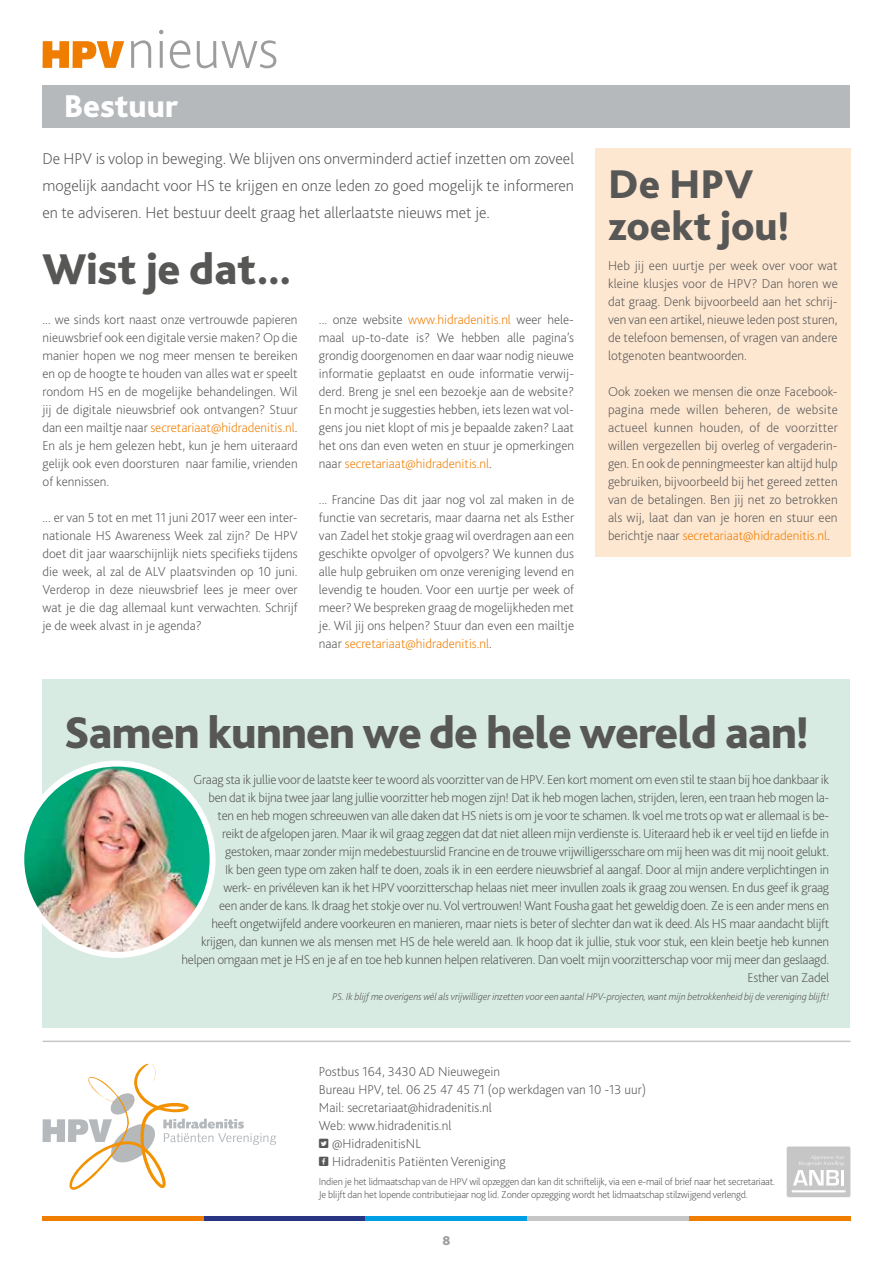
<style>
.page{position:relative;width:893px;height:1263px;background:#fff}
.page>*{position:absolute;margin:0;border:0;box-sizing:border-box;transform-origin:0 0}
.t1{font:800 46.5px "Bliss 2";letter-spacing:-.02em;color:#575756}
.t2{font:800 45px "Bliss 2";color:#575756}
.t3{font:800 42px/42px "Bliss 2";color:#575756}
.t4{font:800 33px "Bliss 2";color:#fff}
.t5{font:200 16.5px/27px "Bliss 2";color:#575756;text-align:justify}
.t6{font:200 13.5px/18px "Bliss 2";letter-spacing:-.02em;color:#575756;text-align:justify}
.t7{font:200 13.5px/18px "Bliss 2";color:#575756}
.t8{font:800 13.5px "Bliss 2";color:#9d9d9c}
.t9{font:200 10.5px/12.6px "Bliss 2";letter-spacing:-.02em;color:#575756}
.t10{font:italic 200 10.5px "Bliss 2";letter-spacing:-.01em;color:#575756}
.s1{color:#ef7d00}
.s2{font-family:"Social Shapes";font-weight:400}
</style>
<div class="page">
<div style="left:43px;top:679px;width:807px;height:349px;background:#d8ebe3"></div>
<hr style="left:43px;top:1216px;width:161px;height:4px;background:#ef7d00">
<hr style="left:204px;top:1216px;width:162px;height:4px;background:#283583">
<hr style="left:366px;top:1216px;width:161px;height:4px;background:#009fe3">
<hr style="left:527px;top:1216px;width:162px;height:4px;background:#c6c6c6">
<hr style="left:689px;top:1216px;width:161px;height:4px;background:#ef7d00">
<div style="left:43px;top:85px;width:807px;height:43px;background:#b5b9bc"></div>
<svg style="left:43px;top:1063px;width:233px;height:127px"></svg>
<div style="left:787px;top:1146px;width:63px;height:51px;background:#c6c6c6;border-radius:2px"></div>
<svg style="left:793px;top:1155px;width:51px;height:30px"></svg>
<hr style="left:792px;top:1190px;width:54px;height:2px;background:#fff">
<svg style="left:43px;top:41px;width:81px;height:27px"></svg>
<svg style="left:131px;top:30px;width:145px;height:38px"></svg>
<hr style="left:43px;top:1040px;width:807px;height:2px;background:#c6c6c6">
<img style="left:21px;top:763px;width:192px;height:192px;border-radius:96px">
<div style="left:18px;top:760px;width:198px;height:198px;border:6px solid #fff;border-radius:50%"></div>
<div style="left:595px;top:149px;width:255px;height:408px;background:#fee7d1"></div>
<h3 class="t4" style="left:64px;top:85px;width:116px">Bestuur</h3>
<p class="t5" style="left:43px;top:144px;width:533px">De HPV is volop in beweging. We blijven ons onverminderd actief inzetten om zoveel mogelijk aandacht voor HS te krijgen en onze leden zo goed mogelijk te informeren en te adviseren. Het bestuur deelt graag het allerlaatste nieuws met je.</p>
<h2 class="t2" style="left:43px;top:241px;width:250px">Wist je dat...</h2>
<p class="t6" style="left:43px;top:310px;width:257px">... we sinds kort naast onze vertrouwde papieren nieuwsbrief ook een digitale versie maken? Op die manier hopen we nog meer mensen te bereiken en op de hoogte te houden van alles wat er speelt rondom HS en de mogelijke behandelingen. Wil jij de digitale nieuwsbrief ook ontvangen? Stuur dan een mailtje naar <span class="s1">secretariaat@hidradenitis.nl</span>.<br>En als je hem gelezen hebt, kun je hem uiteraard gelijk ook even doorsturen naar familie, vrienden of kennissen.</p>
<p class="t6" style="left:43px;top:508px;width:257px">... er van 5 tot en met 11 juni 2017 weer een inter&shy;nationale HS Awareness Week zal zijn? De HPV doet dit jaar waarschijnlijk niets specifieks tijdens die week, al zal de ALV plaatsvinden op 10 juni.<br>Verderop in deze nieuwsbrief lees je meer over wat je die dag allemaal kunt verwachten. Schrijf je de week alvast in je agenda?</p>
<p class="t6" style="left:319px;top:310px;width:257px">... onze website <span class="s1">www.hidradenitis.nl</span> weer hele&shy;maal up-to-date is? We hebben alle pagina’s grondig doorgenomen en daar waar nodig nieuwe informatie geplaatst en oude informatie verwij&shy;derd. Breng je snel een bezoekje aan de website?<br>En mocht je suggesties hebben, iets lezen wat vol&shy;gens jou niet klopt of mis je bepaalde zaken? Laat het ons dan even weten en stuur je opmerkingen naar <span class="s1">secretariaat@hidradenitis.nl</span>.</p>
<p class="t6" style="left:319px;top:490px;width:257px">... Francine Das dit jaar nog vol zal maken in de functie van secretaris, maar daarna net als Esther van Zadel het stokje graag wil overdragen aan een geschikte opvolger of opvolgers? We kunnen dus alle hulp gebruiken om onze vereniging levend en levendig te houden. Voor een uurtje per week of meer? We bespreken graag de mogelijkheden met je. Wil jij ons helpen? Stuur dan even een mailtje naar <span class="s1">secretariaat@hidradenitis.nl</span>.</p>
<h3 class="t3" style="left:608px;top:162px;width:183px">De HPV zoekt jou!</h3>
<p class="t6" style="left:608px;top:256px;width:231px">Heb jij een uurtje per week over voor wat kleine klusjes voor de HPV? Dan horen we dat graag. Denk bijvoorbeeld aan het schrij&shy;ven van een artikel, nieuwe leden post sturen, de telefoon bemensen, of vragen van andere lotgenoten beantwoorden.</p>
<p class="t6" style="left:608px;top:382px;width:231px">Ook zoeken we mensen die onze Facebook&shy;pagina mede willen beheren, de website actueel kunnen houden, of de voorzitter willen vergezellen bij overleg of vergaderin&shy;gen. En ook de penningmeester kan altijd hulp gebruiken, bijvoorbeeld bij het gereed zetten van de betalingen. Ben jij net zo betrokken als wij, laat dan van je horen en stuur een berichtje naar <span class="s1">secretariaat@hidradenitis.nl</span>.</p>
<h1 class="t1" style="left:64px;top:703px;width:746px">Samen kunnen we de hele wereld aan!</h1>
<p class="t6" style="left:182px;top:770px;width:649px;text-align:right">Graag sta ik jullie voor de laatste keer te woord als voorzitter van de HPV. Een kort moment om even stil te staan bij hoe dankbaar ik ben dat ik bijna twee jaar lang jullie voorzitter heb mogen zijn! Dat ik heb mogen lachen, strijden, leren, een traan heb mogen la-<br>ten en heb mogen schreeuwen van alle daken dat HS niets is om je voor te schamen. Ik voel me trots op wat er allemaal is be-<br>reikt de afgelopen jaren. Maar ik wil graag zeggen dat dat niet alleen mijn verdienste is. Uiteraard heb ik er veel tijd en liefde in gestoken, maar zonder mijn medebestuurslid Francine en de trouwe vrijwilligersschare om mij heen was dit mij nooit gelukt.<br>Ik ben geen type om zaken half te doen, zoals ik in een eerdere nieuwsbrief al aangaf. Door al mijn andere verplichtingen in<br>werk- en privéleven kan ik het HPV voorzitterschap helaas niet meer invullen zoals ik graag zou wensen. En dus geef ik graag<br>een ander de kans. Ik draag het stokje over nu. Vol vertrouwen! Want Fousha gaat het geweldig doen. Ze is een ander mens en<br>heeft ongetwijfeld andere voorkeuren en manieren, maar niets is beter of slechter dan wat ik deed. Als HS maar aandacht blijft krijgen, dan kunnen we als mensen met HS de hele wereld aan. Ik hoop dat ik jullie, stuk voor stuk, een klein beetje heb kunnen helpen omgaan met je HS en je af en toe heb kunnen helpen relativeren. Dan voelt mijn voorzitterschap voor mij meer dan geslaagd.<br>Esther van Zadel</p>
<p class="t10" style="left:332px;top:989px;width:498px">PS. Ik blijf me overigens wél als vrijwilliger inzetten voor een aantal HPV-projecten, want mijn betrokkenheid bij de vereniging blijft!</p>
<p class="t7" style="left:319px;top:1062px;width:329px">Postbus 164, 3430 AD Nieuwegein<br>Bureau HPV, tel. 06 25 47 45 71 (op werkdagen van 10 -13 uur)<br>Mail: secretariaat@hidradenitis.nl<br>Web: www.hidradenitis.nl<br><span class="s2">N</span> @HidradenitisNL<br><span class="s2">M</span> Hidradenitis Patiënten Vereniging</p>
<p class="t9" style="left:319px;top:1175px;width:458px">Indien je het lidmaatschap van de HPV wil opzeggen dan kan dit schriftelijk, via een e-mail of brief naar het secretariaat.<br>Je blijft dan het lopende contributiejaar nog lid. Zonder opzegging wordt het lidmaatschap stilzwijgend verlengd.</p>
<p class="t8" style="left:442px;top:1232px;width:9px">8</p>
</div>
